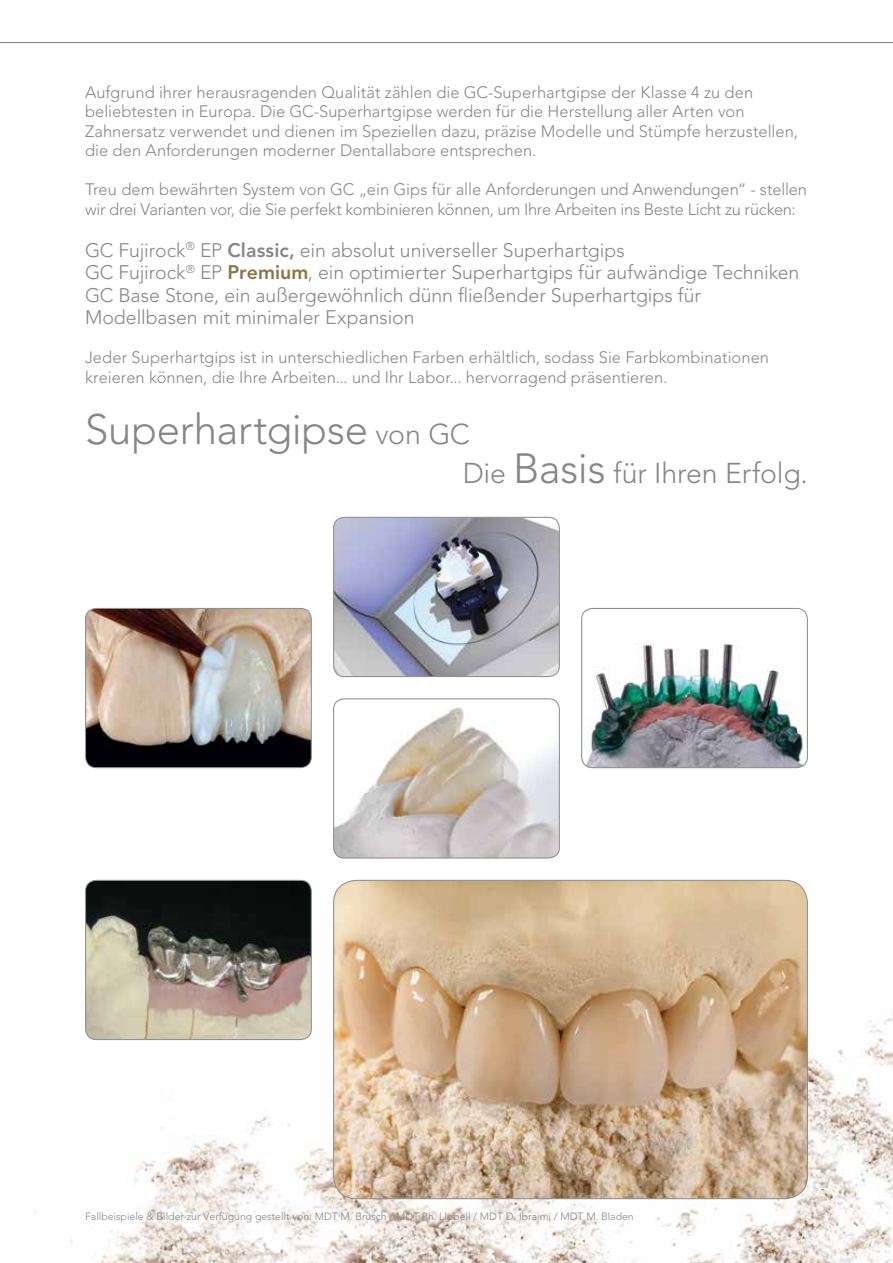
<style>
.page{position:relative;width:893px;height:1263px;background:#fff}
.page>*{position:absolute;margin:0;border:0;box-sizing:border-box;transform-origin:0 0}
.t1{font:300 42px "Avenir LT Std";letter-spacing:-.005em;color:#878787}
.t2{font:300 28.5px "Avenir LT Std";letter-spacing:-.01em;color:#878787}
.t3{font:300 19.5px/22.5px "Avenir LT Std";letter-spacing:-.005em;color:#878787}
.t4{font:300 16.5px/19.5px "Avenir LT Std";color:#878787}
.t5{font:300 10.5px "Avenir LT Std";color:#878787}
.s1{font-weight:800}
.s2{font-weight:800;color:#8d734a}
.s3{font-size:28.5px}
.s4{font-size:42px}
</style>
<div class="page">
<img style="left:70px;top:1018px;width:823px;height:245px">
<img style="left:583px;top:640px;width:224px;height:128px">
<div style="left:581px;top:608px;width:227px;height:160px;border:1px solid #8e8f90;border-radius:11px"></div>
<img style="left:86px;top:608px;width:224px;height:160px">
<div style="left:85px;top:608px;width:227px;height:160px;border:1px solid #8e8f90;border-radius:11px"></div>
<img style="left:334px;top:517px;width:224px;height:158px">
<div style="left:333px;top:517px;width:227px;height:160px;border:1px solid #8e8f90;border-radius:11px"></div>
<img style="left:334px;top:700px;width:225px;height:158px">
<div style="left:333px;top:698px;width:227px;height:160px;border:1px solid #8e8f90;border-radius:11px"></div>
<img style="left:86px;top:880px;width:225px;height:159px">
<div style="left:85px;top:880px;width:227px;height:160px;border:1px solid #8e8f90;border-radius:11px"></div>
<img style="left:334px;top:880px;width:473px;height:319px">
<svg style="left:0;top:42px;width:893px;height:1px"></svg>
<p class="t4" style="left:85px;top:82px;width:714px">Aufgrund ihrer herausragenden Qualität zählen die GC-Superhartgipse der Klasse 4 zu den beliebtesten in Europa. Die GC-Superhartgipse werden für die Herstellung aller Arten von Zahnersatz verwendet und dienen im Speziellen dazu, präzise Modelle und Stümpfe herzustellen, die den Anforderungen moderner Dentallabore entsprechen.</p>
<p class="t4" style="left:85px;top:180px;width:723px">Treu dem bewährten System von GC „ein Gips für alle Anforderungen und Anwendungen“ - stellen wir drei Varianten vor, die Sie perfekt kombinieren können, um Ihre Arbeiten ins Beste Licht zu rücken:</p>
<p class="t3" style="left:85px;top:239px;width:716px">GC Fujirock<sup>®</sup> EP <span class="s1">Classic,</span> ein absolut universeller Superhartgips<br>GC Fujirock<sup>®</sup> EP <span class="s2">Premium</span>, ein optimierter Superhartgips für aufwändige Techniken GC Base Stone, ein außergewöhnlich dünn fließender Superhartgips für Modellbasen mit minimaler Expansion</p>
<p class="t4" style="left:85px;top:348px;width:685px">Jeder Superhartgips ist in unterschiedlichen Farben erhältlich, sodass Sie Farbkombinationen kreieren können, die Ihre Arbeiten... und Ihr Labor... hervorragend präsentieren.</p>
<h1 class="t1" style="left:85px;top:405px;width:386px">Superhartgipse <span class="s3">von GC</span></h1>
<h2 class="t2" style="left:463px;top:456px;width:347px">Die <span class="s4">Basis</span> für Ihren Erfolg.</h2>
<p class="t5" style="left:85px;top:1211px;width:550px">Fallbeispiele &amp; Bilder zur Verfügung gestellt von: MDT M. Brüsch / MDT Ph. Llobell / MDT D. Ibraimi / MDT M. Bladen</p>
</div>
